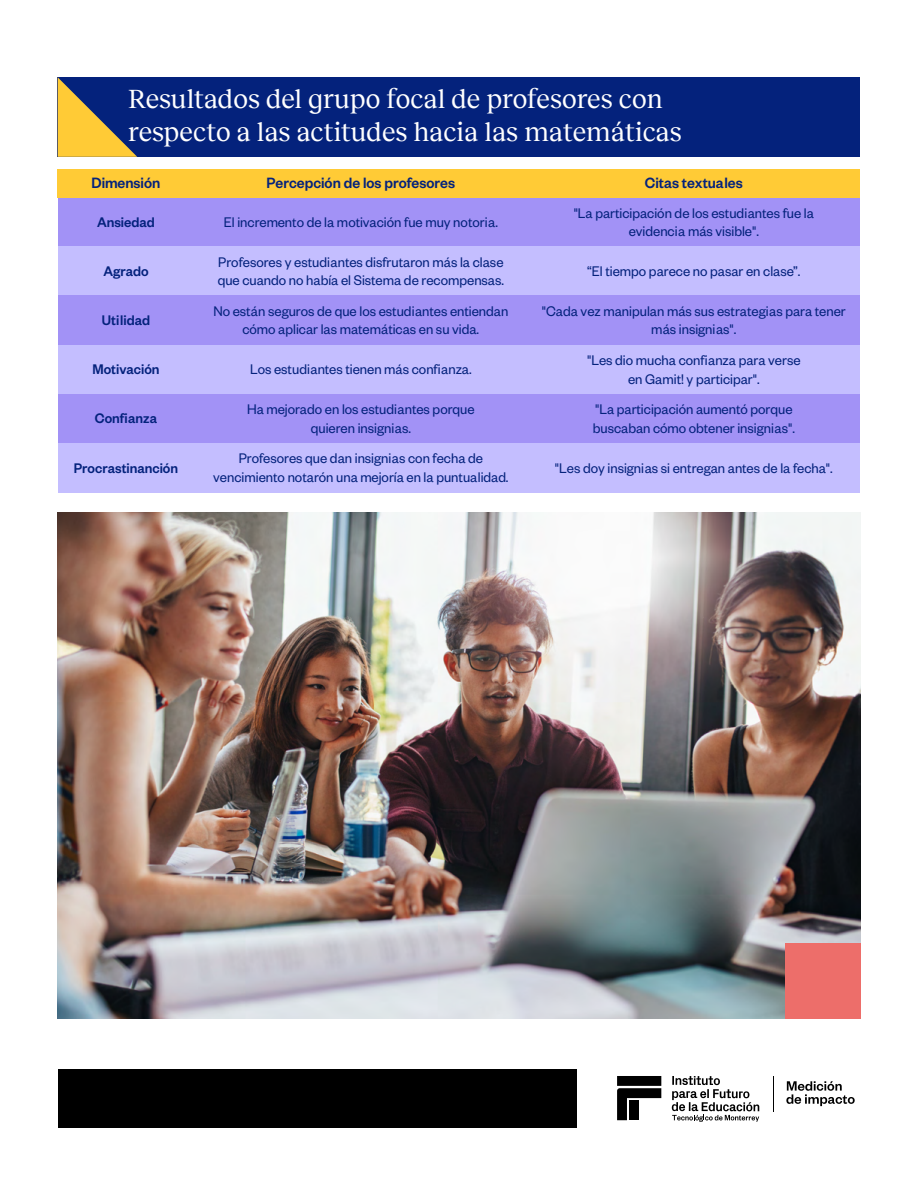
<style>
.page{position:relative;width:918px;height:1188px;background:#fff}
.page>*{position:absolute;margin:0;border:0;box-sizing:border-box;transform-origin:0 0}
.t1{font:27px/32.4px "Reckless";color:#fff}
.t2{font:500 16.5px "Founders Grotesk";color:#04227c;scale:.96 1}
.t3{font:15.3px/18.5px "Founders Grotesk";color:#04227c;text-align:center;scale:.96 1}
.t4{font:500 15.3px "Founders Grotesk";color:#04227c;scale:.96 1}
</style>
<div class="page">
<svg style="left:786px;top:1081px;width:69px;height:25px"></svg>
<hr style="left:773px;top:1076px;width:1px;height:35px;background:#000">
<svg style="left:672px;top:1076px;width:87px;height:46px"></svg>
<div style="left:617px;top:1076px;width:44px;height:10px;background:#000"></div>
<svg style="left:617px;top:1088px;width:44px;height:32px"></svg>
<div style="left:58px;top:1070px;width:519px;height:58px;background:#000"></div>
<img style="left:58px;top:512px;width:802px;height:506px">
<div style="left:58px;top:77px;width:802px;height:80px;background:#04227c"></div>
<svg style="left:58px;top:77px;width:79px;height:80px"></svg>
<div style="left:785px;top:943px;width:75px;height:75px;background:#ed6e6a"></div>
<div style="left:58px;top:197px;width:136px;height:50px;background:#a292f6"></div>
<div style="left:194px;top:197px;width:333px;height:50px;background:#a292f6"></div>
<div style="left:527px;top:197px;width:333px;height:50px;background:#a292f6"></div>
<div style="left:194px;top:247px;width:333px;height:49px;background:#c4beff"></div>
<div style="left:527px;top:247px;width:333px;height:49px;background:#c4beff"></div>
<div style="left:58px;top:247px;width:136px;height:49px;background:#c4beff"></div>
<div style="left:58px;top:296px;width:136px;height:49px;background:#a292f6"></div>
<div style="left:194px;top:296px;width:334px;height:49px;background:#a292f6"></div>
<div style="left:527px;top:296px;width:333px;height:49px;background:#a292f6"></div>
<div style="left:194px;top:345px;width:333px;height:49px;background:#c4beff"></div>
<div style="left:527px;top:345px;width:333px;height:49px;background:#c4beff"></div>
<div style="left:58px;top:345px;width:136px;height:49px;background:#c4beff"></div>
<div style="left:58px;top:394px;width:136px;height:49px;background:#a292f6"></div>
<div style="left:194px;top:394px;width:333px;height:49px;background:#a292f6"></div>
<div style="left:527px;top:394px;width:333px;height:49px;background:#a292f6"></div>
<div style="left:194px;top:443px;width:333px;height:49px;background:#c4beff"></div>
<div style="left:527px;top:443px;width:333px;height:49px;background:#c4beff"></div>
<div style="left:58px;top:443px;width:136px;height:49px;background:#c4beff"></div>
<div style="left:58px;top:169px;width:802px;height:28px;background:#ffcb36"></div>
<h1 class="t1" style="left:128px;top:82px;width:555px">Resultados del grupo focal de profesores con respecto a las actitudes hacia las matemáticas</h1>
<p class="t2" style="left:92px;top:172px;width:73px">Dimensión</p>
<p class="t2" style="left:267px;top:172px;width:198px">Percepción de los profesores</p>
<p class="t2" style="left:645px;top:172px;width:103px">Citas textuales</p>
<p class="t3" style="left:574px;top:203px;width:252px">"La participación de los estudiantes fue la evidencia más visible".</p>
<p class="t3" style="left:587px;top:261px;width:224px">“El tiempo parece no pasar en clase”.</p>
<p class="t3" style="left:542px;top:301px;width:318px">"Cada vez manipulan más sus estrategias para tener más insignias".</p>
<p class="t3" style="left:587px;top:350px;width:224px">"Les dio mucha confianza para verse en Gamit! y participar".</p>
<p class="t3" style="left:593px;top:399px;width:212px;text-align:left">"La participación aumentó porque buscaban cómo obtener insignias".</p>
<p class="t3" style="left:224px;top:212px;width:287px">El incremento de la motivación fue muy notoria.</p>
<p class="t3" style="left:218px;top:252px;width:300px;text-align:left">Profesores y estudiantes disfrutaron más la clase que cuando no había el Sistema de recompensas.</p>
<p class="t3" style="left:213px;top:301px;width:309px">No están seguros de que los estudiantes entiendan cómo aplicar las matemáticas en su vida.</p>
<p class="t3" style="left:250px;top:359px;width:232px">Los estudiantes tienen más confianza.</p>
<p class="t3" style="left:247px;top:399px;width:239px">Ha mejorado en los estudiantes porque quieren insignias.</p>
<p class="t3" style="left:213px;top:449px;width:309px">Profesores que dan insignias con fecha de vencimiento notarón una mejoría en la puntualidad.</p>
<p class="t4" style="left:97px;top:212px;width:62px">Ansiedad</p>
<p class="t4" style="left:103px;top:261px;width:49px">Agrado</p>
<p class="t4" style="left:102px;top:311px;width:52px">Utilidad</p>
<p class="t4" style="left:92px;top:360px;width:72px">Motivación</p>
<p class="t4" style="left:95px;top:409px;width:66px">Confianza</p>
<p class="t4" style="left:74px;top:458px;width:110px">Procrastinanción</p>
<p class="t3" style="left:555px;top:458px;width:291px">"Les doy insignias si entregan antes de la fecha".</p>
</div>
